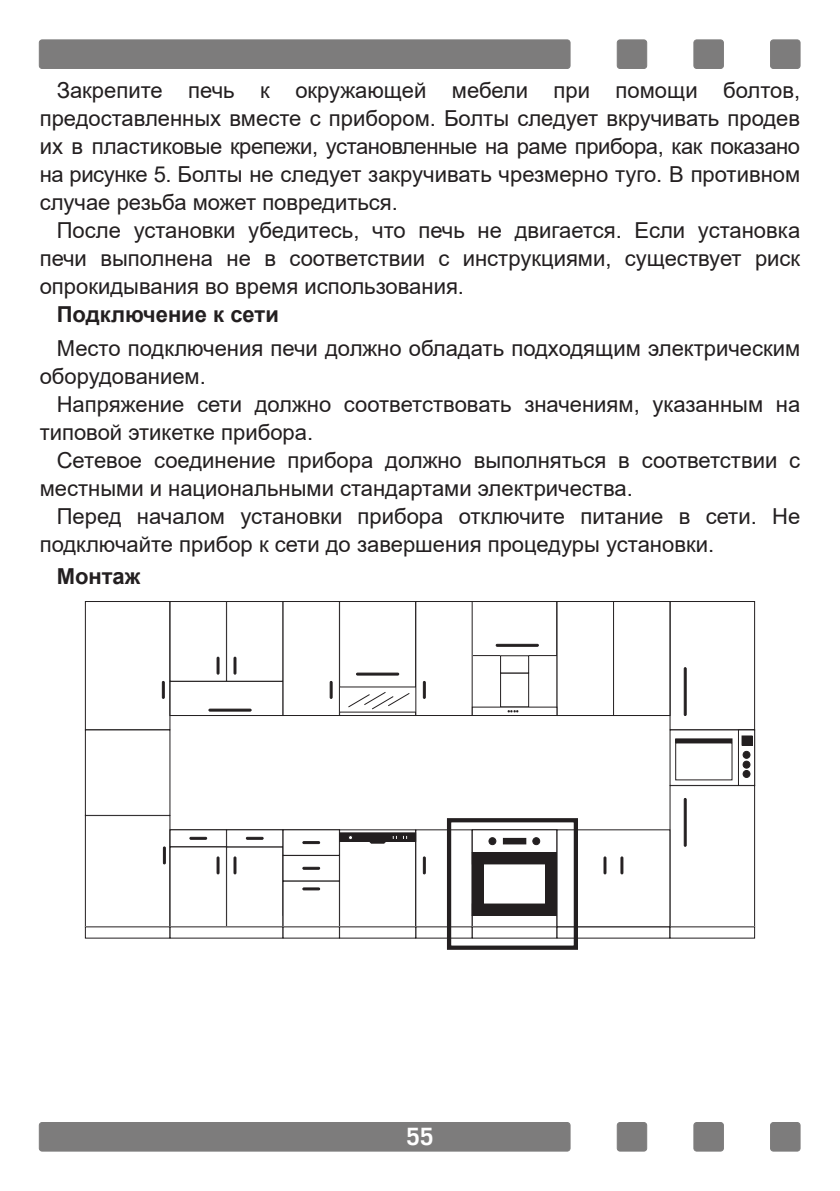
<style>
.page{position:relative;width:840px;height:1191px;background:#fff}
.page>*{position:absolute;margin:0;border:0;box-sizing:border-box;transform-origin:0 0}
.t1{font:700 24px "Trade Gothic";color:#fff}
.t2{font:22px/28px "Arial";color:#231f20}
.t3{font:700 22px "Arial";color:#231f20}
</style>
<div class="page">
<div style="left:39px;top:40px;width:530px;height:28px;background:#7d7c7c;border-radius:3px"></div>
<div style="left:39px;top:40px;width:531px;height:29px;border:1px solid #7d7c7c;border-radius:3px"></div>
<div style="left:770px;top:40px;width:29px;height:28px;background:#7d7c7c;border-radius:3px"></div>
<div style="left:769px;top:40px;width:30px;height:29px;border:1px solid #7d7c7c;border-radius:3px"></div>
<div style="left:617px;top:40px;width:29px;height:28px;background:#7d7c7c;border-radius:3px"></div>
<div style="left:616px;top:40px;width:30px;height:29px;border:1px solid #7d7c7c;border-radius:3px"></div>
<div style="left:693px;top:40px;width:30px;height:28px;background:#7d7c7c;border-radius:3px"></div>
<div style="left:693px;top:40px;width:30px;height:29px;border:1px solid #7d7c7c;border-radius:3px"></div>
<div style="left:39px;top:1122px;width:530px;height:29px;background:#7d7c7c;border-radius:3px"></div>
<div style="left:39px;top:1122px;width:531px;height:29px;border:1px solid #7d7c7c;border-radius:3px"></div>
<div style="left:770px;top:1122px;width:29px;height:29px;background:#7d7c7c;border-radius:3px"></div>
<div style="left:769px;top:1122px;width:30px;height:29px;border:1px solid #7d7c7c;border-radius:3px"></div>
<div style="left:617px;top:1122px;width:29px;height:29px;background:#7d7c7c;border-radius:3px"></div>
<div style="left:616px;top:1122px;width:30px;height:29px;border:1px solid #7d7c7c;border-radius:3px"></div>
<div style="left:693px;top:1122px;width:30px;height:29px;background:#7d7c7c;border-radius:3px"></div>
<div style="left:693px;top:1122px;width:30px;height:29px;border:1px solid #7d7c7c;border-radius:3px"></div>
<div style="left:85px;top:601px;width:85px;height:129px;border:1px solid #231f20"></div>
<div style="left:85px;top:815px;width:85px;height:112px;border:1px solid #231f20"></div>
<div style="left:669px;top:601px;width:85px;height:129px;border:1px solid #231f20"></div>
<div style="left:669px;top:729px;width:85px;height:56px;border:1px solid #231f20"></div>
<div style="left:675px;top:742px;width:56px;height:38px;border:1px solid #231f20"></div>
<svg style="left:741px;top:735px;width:11px;height:43px"></svg>
<div style="left:737px;top:729px;width:17px;height:56px;border:1px solid #231f20"></div>
<div style="left:339px;top:601px;width:76px;height:86px;border:1px solid #231f20"></div>
<div style="left:472px;top:601px;width:85px;height:55px;border:1px solid #231f20"></div>
<div style="left:170px;top:829px;width:56px;height:18px;border:1px solid #231f20"></div>
<div style="left:226px;top:846px;width:57px;height:81px;border:1px solid #231f20"></div>
<div style="left:226px;top:601px;width:57px;height:80px;border:1px solid #231f20"></div>
<div style="left:170px;top:681px;width:113px;height:34px;border:1px solid #231f20"></div>
<div style="left:226px;top:829px;width:57px;height:18px;border:1px solid #231f20"></div>
<div style="left:283px;top:829px;width:56px;height:26px;border:1px solid #231f20"></div>
<div style="left:283px;top:855px;width:56px;height:26px;border:1px solid #231f20"></div>
<div style="left:85px;top:729px;width:85px;height:86px;border:1px solid #231f20"></div>
<div style="left:415px;top:601px;width:57px;height:114px;border:1px solid #231f20"></div>
<div style="left:556px;top:601px;width:113px;height:114px;border:1px solid #231f20"></div>
<div style="left:613px;top:601px;width:56px;height:114px;border:1px solid #231f20"></div>
<div style="left:500px;top:673px;width:28px;height:34px;border:1px solid #231f20"></div>
<div style="left:500px;top:655px;width:28px;height:18px;border:1px solid #231f20"></div>
<div style="left:415px;top:829px;width:57px;height:98px;border:1px solid #231f20"></div>
<div style="left:472px;top:915px;width:85px;height:12px;border:1px solid #231f20"></div>
<div style="left:339px;top:833px;width:76px;height:8px;background:#231f20"></div>
<div style="left:339px;top:832px;width:76px;height:9px;border:1px solid #231f20"></div>
<div style="left:741px;top:736px;width:10px;height:9px;background:#231f20"></div>
<div style="left:741px;top:735px;width:10px;height:10px;border:1px solid #231f20"></div>
<div style="left:675px;top:738px;width:56px;height:4px;border:1px solid #231f20"></div>
<div style="left:742px;top:751px;width:7px;height:7px;background:#231f20;border-radius:50%"></div>
<div style="left:742px;top:751px;width:7px;height:7px;border:1px solid #231f20;border-radius:50%"></div>
<div style="left:742px;top:761px;width:7px;height:7px;background:#231f20;border-radius:50%"></div>
<div style="left:742px;top:761px;width:7px;height:7px;border:1px solid #231f20;border-radius:50%"></div>
<div style="left:742px;top:770px;width:7px;height:7px;background:#231f20;border-radius:50%"></div>
<div style="left:742px;top:770px;width:7px;height:7px;border:1px solid #231f20;border-radius:50%"></div>
<svg style="left:348px;top:836px;width:4px;height:4px"></svg>
<div style="left:472px;top:904px;width:84px;height:11px;background:#231f20"></div>
<div style="left:472px;top:903px;width:85px;height:12px;border:1px solid #231f20"></div>
<div style="left:472px;top:852px;width:84px;height:12px;background:#231f20"></div>
<div style="left:472px;top:852px;width:11px;height:63px;background:#231f20"></div>
<div style="left:545px;top:852px;width:11px;height:63px;background:#231f20"></div>
<div style="left:472px;top:829px;width:85px;height:23px;border:1px solid #231f20"></div>
<div style="left:503px;top:838px;width:22px;height:6px;background:#231f20"></div>
<div style="left:488px;top:837px;width:7px;height:7px;background:#231f20;border-radius:50%"></div>
<div style="left:488px;top:837px;width:8px;height:8px;border:1px solid #231f20;border-radius:50%"></div>
<div style="left:532px;top:837px;width:7px;height:7px;background:#231f20;border-radius:50%"></div>
<div style="left:532px;top:837px;width:7px;height:8px;border:1px solid #231f20;border-radius:50%"></div>
<svg style="left:189px;top:837px;width:18px;height:2px"></svg>
<svg style="left:246px;top:837px;width:17px;height:2px"></svg>
<div style="left:302px;top:841px;width:18px;height:3px;border:1px solid #231f20"></div>
<svg style="left:302px;top:867px;width:18px;height:2px"></svg>
<div style="left:302px;top:887px;width:18px;height:3px;border:1px solid #231f20"></div>
<div style="left:208px;top:709px;width:43px;height:2px;border:1px solid #231f20"></div>
<div style="left:495px;top:644px;width:43px;height:2px;border:1px solid #231f20"></div>
<div style="left:356px;top:673px;width:43px;height:2px;border:1px solid #231f20"></div>
<svg style="left:234px;top:657px;width:2px;height:17px"></svg>
<svg style="left:330px;top:681px;width:2px;height:17px"></svg>
<svg style="left:217px;top:657px;width:2px;height:17px"></svg>
<svg style="left:162px;top:681px;width:2px;height:17px"></svg>
<svg style="left:163px;top:846px;width:2px;height:18px"></svg>
<svg style="left:234px;top:856px;width:2px;height:18px"></svg>
<svg style="left:423px;top:856px;width:2px;height:18px"></svg>
<svg style="left:423px;top:681px;width:2px;height:17px"></svg>
<svg style="left:217px;top:856px;width:2px;height:18px"></svg>
<div style="left:369px;top:839px;width:16px;height:4px;border:1px solid #231f20;border-radius:2px"></div>
<svg style="left:392px;top:835px;width:15px;height:4px"></svg>
<svg style="left:507px;top:710px;width:11px;height:2px"></svg>
<svg style="left:348px;top:692px;width:62px;height:17px"></svg>
<div style="left:556px;top:829px;width:113px;height:98px;border:1px solid #231f20"></div>
<svg style="left:620px;top:856px;width:2px;height:18px"></svg>
<div style="left:683px;top:798px;width:3px;height:48px;border:1px solid #231f20"></div>
<div style="left:683px;top:667px;width:3px;height:48px;border:1px solid #231f20"></div>
<div style="left:603px;top:856px;width:3px;height:18px;border:1px solid #231f20"></div>
<div style="left:446px;top:818px;width:131px;height:131px;border:4px solid #231f20"></div>
<p class="t2" style="left:40px;top:76px;width:761px;text-align:justify;text-indent:17px">Закрепите печь к окружающей мебели при помощи болтов, предоставленных вместе с прибором. Болты следует вкручивать продев их в пластиковые крепежи, установленные на раме прибора, как показано на рисунке 5. Болты не следует закручивать чрезмерно туго. В противном случае резьба может повредиться.</p>
<p class="t2" style="left:40px;top:216px;width:761px;text-align:justify;text-indent:17px">После установки убедитесь, что печь не двигается. Если установка печи выполнена не в соответствии с инструкциями, существует риск опрокидывания во время использования.</p>
<p class="t3" style="left:57px;top:299px;width:223px">Подключение к сети</p>
<p class="t2" style="left:40px;top:334px;width:761px;text-indent:17px">Место подключения печи должно обладать подходящим электрическим оборудованием.</p>
<p class="t2" style="left:40px;top:390px;width:761px;text-indent:17px">Напряжение сети должно соответствовать значениям, указанным на типовой этикетке прибора.</p>
<p class="t2" style="left:40px;top:446px;width:761px;text-indent:17px">Сетевое соединение прибора должно выполняться в соответствии с местными и национальными стандартами электричества.</p>
<p class="t2" style="left:40px;top:502px;width:761px;text-indent:17px">Перед началом установки прибора отключите питание в сети. Не подключайте прибор к сети до завершения процедуры установки.</p>
<p class="t3" style="left:57px;top:561px;width:85px">Монтаж</p>
<p class="t1" style="left:406px;top:1127px;width:28px">55</p>
</div>
